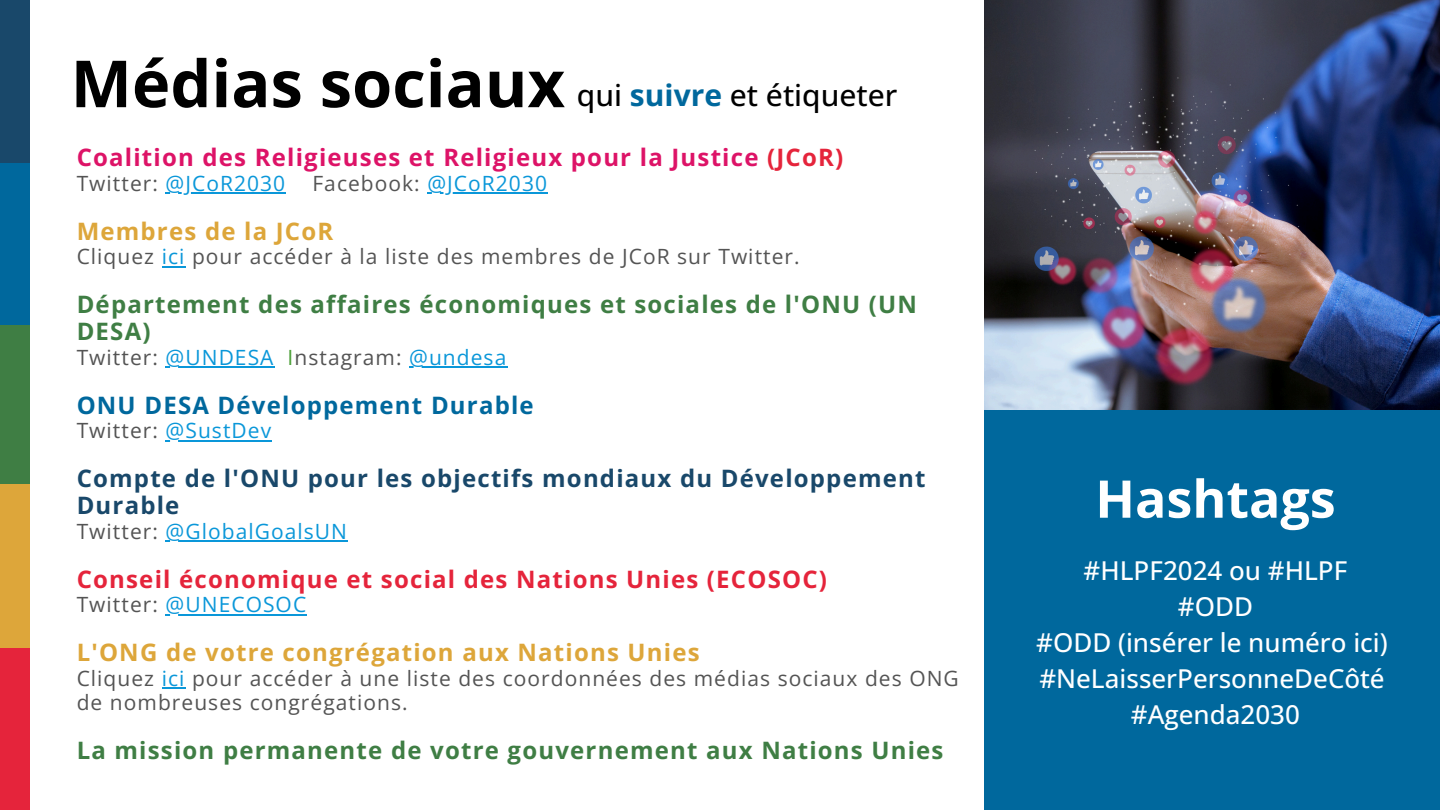
<style>
.page{position:relative;width:1440px;height:810px;background:#fff}
.page>*{position:absolute;margin:0;border:0;box-sizing:border-box;transform-origin:0 0}
.t1{font:700 65px "Open Sans";color:#000}
.t2{font:700 52px "Open Sans";color:#fff}
.t3{font:500 30px "Open Sans";color:#000}
.t4{font:500 26px/36px "Open Sans";color:#fff;text-align:center}
.t5{font:700 24px/27px "Open Sans";letter-spacing:.05em;color:#3f7e44}
.t6{font:700 24px/27px "Open Sans";letter-spacing:.05em;color:#19486a}
.t7{font:700 24px "Open Sans";letter-spacing:.05em;color:#dda63a}
.t8{font:700 24px "Open Sans";letter-spacing:.05em;color:#dd1367}
.t9{font:700 24px "Open Sans";letter-spacing:.05em;color:#e5243b}
.t10{font:700 24px "Open Sans";letter-spacing:.05em;color:#00689d}
.t11{font:21px "Open Sans";letter-spacing:.05em;color:#545454}
.t12{font:21px "Open Sans";letter-spacing:.05em;color:#0a97d9}
.s1{font-weight:700;color:#00689d}
.s2{color:#e5243b}
.s3{color:#545454}
.s4{color:#0a97d9}
.s5{color:#4c9f38}
</style>
<div class="page">
<div style="left:985px;top:408px;width:455px;height:402px;background:#00689d"></div>
<hr style="left:166px;top:192px;width:120px;height:2px;background:#0a97d9">
<hr style="left:427px;top:192px;width:121px;height:2px;background:#0a97d9">
<svg style="left:162px;top:266px;width:24px;height:1px"></svg>
<hr style="left:166px;top:366px;width:109px;height:2px;background:#0a97d9">
<hr style="left:409px;top:366px;width:98px;height:2px;background:#0a97d9">
<hr style="left:166px;top:440px;width:106px;height:1px;background:#0a97d9">
<hr style="left:166px;top:540px;width:182px;height:2px;background:#0a97d9">
<hr style="left:166px;top:614px;width:141px;height:1px;background:#0a97d9">
<hr style="left:162px;top:687px;width:24px;height:2px;background:#0a97d9">
<div style="left:0;top:0;width:29px;height:164px;background:#19486a"></div>
<div style="left:0;top:163px;width:29px;height:163px;background:#00689d"></div>
<div style="left:0;top:326px;width:29px;height:163px;background:#3f7e44"></div>
<div style="left:0;top:484px;width:29px;height:168px;background:#dda63a"></div>
<div style="left:0;top:648px;width:29px;height:162px;background:#e5243b"></div>
<img style="left:985px;top:0;width:455px;height:410px">
<p class="t1" style="left:71px;top:38px;width:496px">Médias sociaux</p>
<p class="t3" style="left:577px;top:74px;width:322px">qui <span class="s1">suivre</span> et étiqueter</p>
<p class="t8" style="left:77px;top:140px;width:768px">Coalition des Religieuses et Religieux pour la Justice <span class="s2">(JCoR)</span></p>
<p class="t12" style="left:77px;top:168px;width:210px"><span class="s3">Twitter:</span> @JCoR2030</p>
<h1 class="t11" style="left:312px;top:168px;width:236px">Facebook: <span class="s4">@JCoR2030</span></h1>
<h3 class="t7" style="left:77px;top:214px;width:258px">Membres de la JCoR</h3>
<h3 class="t11" style="left:77px;top:242px;width:725px">Cliquez <span class="s4">ici</span> pour accéder à la liste des membres de JCoR sur Twitter.</h3>
<h3 class="t5" style="left:77px;top:290px;width:842px">Département des affaires économiques et sociales de l'ONU (UN<br>DESA)</h3>
<h3 class="t11" style="left:77px;top:342px;width:431px">Twitter: <span class="s4">@UNDESA</span> <span class="s5">I</span>nstagram: <span class="s4">@undesa</span></h3>
<p class="t10" style="left:77px;top:388px;width:459px">ONU DESA Développement Durable</p>
<p class="t11" style="left:77px;top:416px;width:196px">Twitter: <span class="s4">@SustDev</span></p>
<p class="t6" style="left:77px;top:464px;width:850px">Compte de l'ONU pour les objectifs mondiaux du Développement<br>Durable</p>
<h5 class="t12" style="left:77px;top:516px;width:272px"><span class="s3">Twitter:</span> @GlobalGoalsUN</h5>
<h5 class="t9" style="left:77px;top:562px;width:752px">Conseil économique et social des Nations Unies (ECOSOC)</h5>
<h5 class="t12" style="left:77px;top:590px;width:231px"><span class="s3">Twitter:</span> @UNECOSOC</h5>
<h5 class="t7" style="left:77px;top:635px;width:625px">L'ONG de votre congrégation aux Nations Unies</h5>
<h5 class="t11" style="left:77px;top:663px;width:884px">Cliquez <span class="s4">ici</span> pour accéder à une liste des coordonnées des médias sociaux des ONG</h5>
<h5 class="t11" style="left:77px;top:687px;width:332px">de nombreuses congrégations.</h5>
<h5 class="t5" style="left:77px;top:736px;width:868px">La mission permanente de votre gouvernement aux Nations Unies</h5>
<h2 class="t2" style="left:1095px;top:462px;width:242px">Hashtags</h2>
<p class="t4" style="left:1036px;top:552px;width:353px">#HLPF2024 ou #HLPF<br>#ODD<br>#ODD (insérer le numéro ici) #NeLaisserPersonneDeCôté #Agenda2030</p>
</div>
